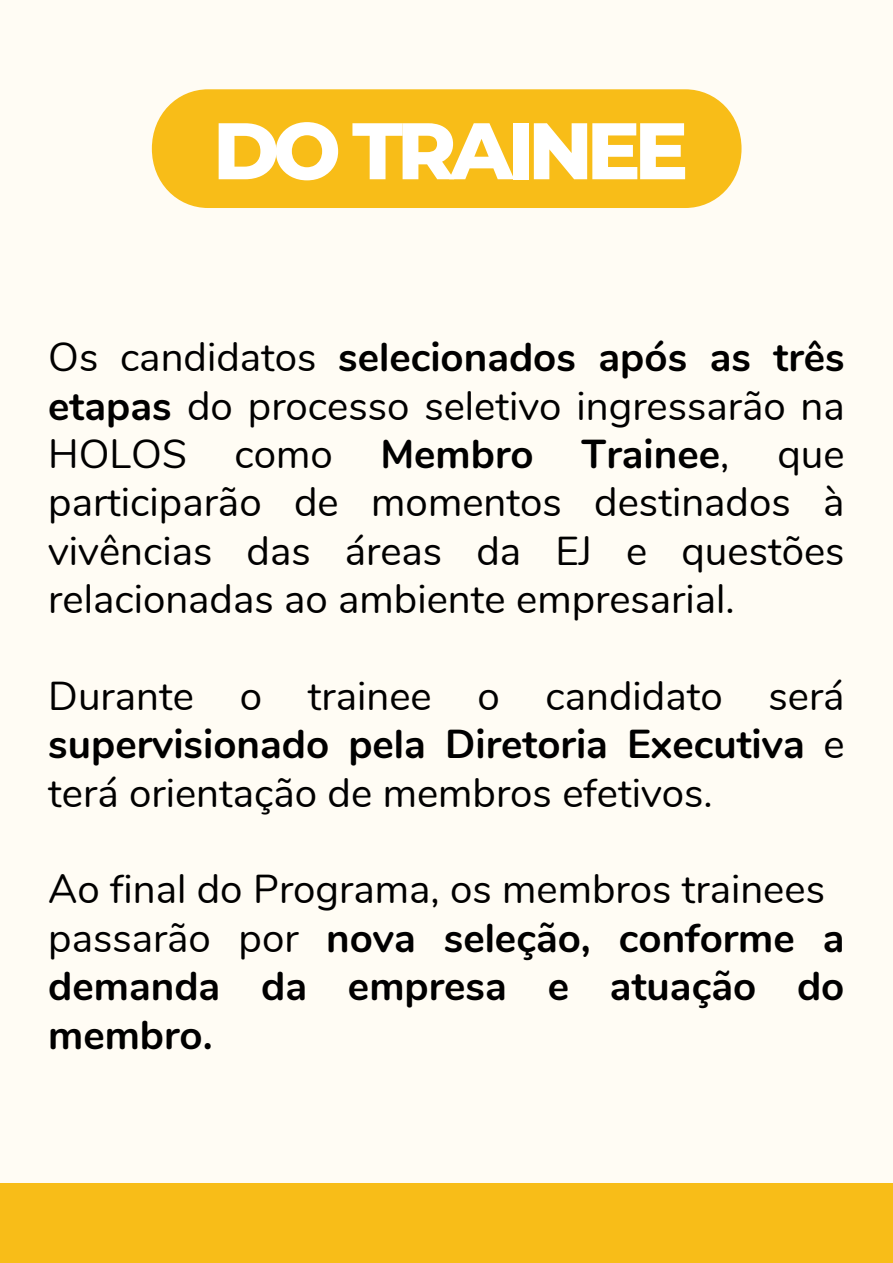
<style>
.page{position:relative;width:893px;height:1263px;background:#fffcf4}
.page>*{position:absolute;margin:0;border:0;box-sizing:border-box;transform-origin:0 0}
.t1{font:800 80.03px "Montserrat";letter-spacing:-.075em;color:#fff}
.t2{font:40.28px/48.4px "Nunito";color:#000;text-align:justify}
.t3{font:700 40.28px/48.4px "Nunito";color:#000}
.s1{font-weight:700}
.s2{font-weight:400}
</style>
<div class="page">
<div style="left:152px;top:89px;width:589px;height:119px;background:#f8bd18;border-radius:58px"></div>
<div style="left:0;top:1184px;width:893px;height:79px;background:#f8bd18"></div>
<h1 class="t1" style="left:213px;top:102px;width:477px">DO TRAINEE</h1>
<p class="t2" style="left:48px;top:334px;width:798px">Os candidatos <span class="s1">selecionados após as três etapas</span> do processo seletivo ingressarão na HOLOS como <span class="s1">Membro Trainee</span>, que participarão de momentos destinados à vivências das áreas da EJ e questões relacionadas ao ambiente empresarial.</p>
<p class="t2" style="left:48px;top:672px;width:798px">Durante o trainee o candidato será <span class="s1">supervisionado pela Diretoria Executiva</span> e terá orientação de membros efetivos.</p>
<p class="t3" style="left:48px;top:866px;width:798px"><span class="s2">Ao final do Programa, os membros trainees passarão por</span> nova seleção, conforme a demanda da empresa e atuação do membro.</p>
</div>
